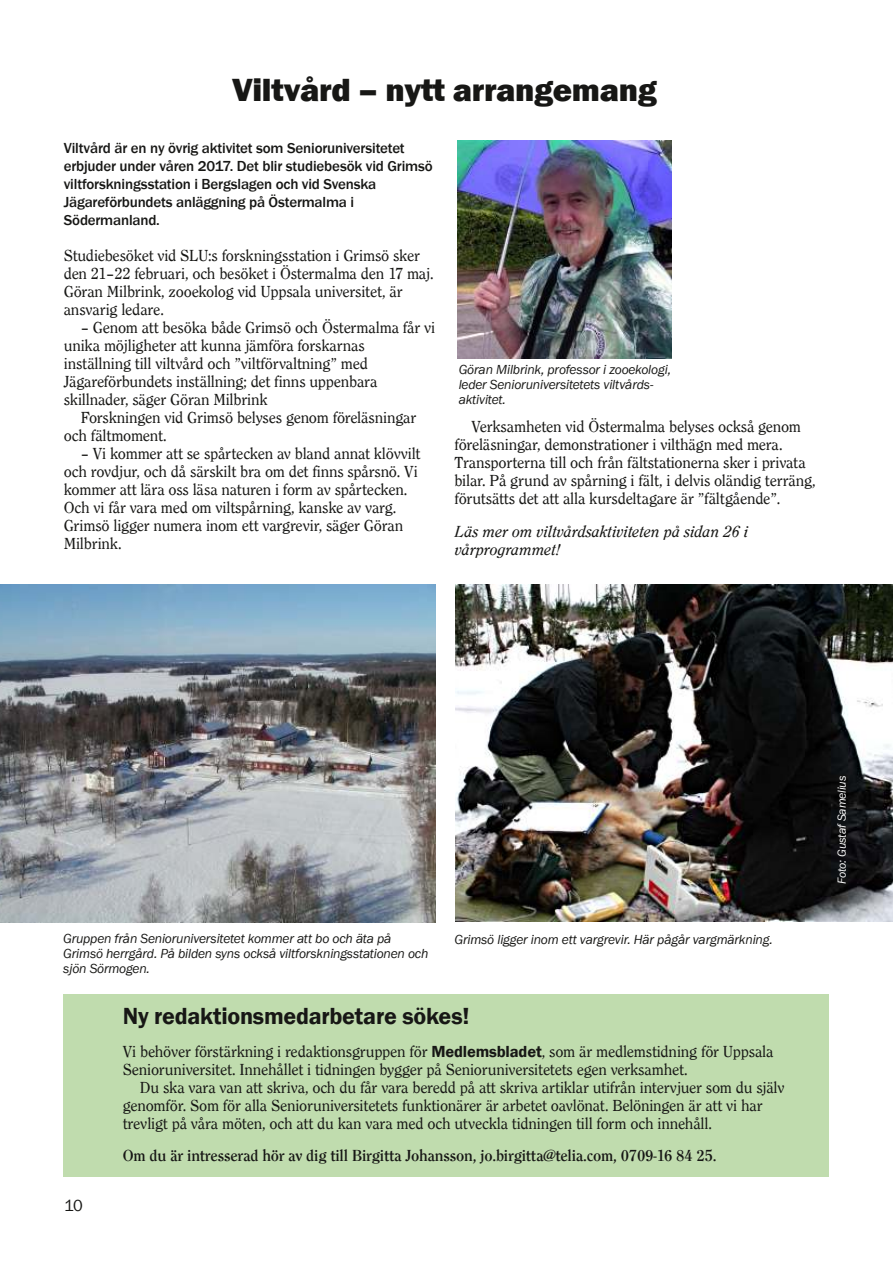
<style>
.page{position:relative;width:893px;height:1263px;background:#fff}
.page>*{position:absolute;margin:0;border:0;box-sizing:border-box;transform-origin:0 0}
.t1{font:800 33px "Franklin Gothic Pro";letter-spacing:-.01em;color:#171715}
.t2{font:600 24px "Franklin Gothic Pro";letter-spacing:-.01em;color:#171715}
.t3{font:16.5px/18px "Clearface Pro";letter-spacing:-.01em;color:#171715}
.t4{font:700 16.5px "Clearface Pro";letter-spacing:-.01em;color:#171715}
.t5{font:italic 16.5px/18px "Clearface Pro";letter-spacing:-.01em;color:#171715}
.t6{font:16.5px "Franklin Gothic Pro";color:#171715}
.t7{font:500 15px/18px "Franklin Gothic Pro";letter-spacing:-.01em;color:#171715}
.t8{font:italic 13.5px/15px "Franklin Gothic Pro";letter-spacing:-.015em;color:#171715}
.t9{font:italic 12px "Franklin Gothic Pro";letter-spacing:-.015em;color:#fff}
.s1{font-family:"Franklin Gothic Pro";font-weight:600}
</style>
<div class="page">
<img style="left:0;top:585px;width:436px;height:337px">
<img style="left:458px;top:140px;width:214px;height:218px">
<img style="left:456px;top:585px;width:437px;height:337px">
<div style="left:63px;top:993px;width:766px;height:183px;background:#c0dcae"></div>
<h1 class="t1" style="left:232px;top:76px;width:426px">Viltvård – nytt arrangemang</h1>
<p class="t7" style="left:64px;top:140px;width:370px">Viltvård är en ny övrig aktivitet som Senioruniversitetet erbjuder under våren 2017. Det blir studiebesök vid Grimsö viltforskningsstation i Bergslagen och vid Svenska Jägareförbundets anläggning på Östermalma i Södermanland.</p>
<p class="t3" style="left:64px;top:246px;width:371px">Studiebesöket vid SLU:s forskningsstation i Grimsö sker den 21–22 februari, och besöket i Östermalma den 17 maj.<br>Göran Milbrink, zooekolog vid Uppsala universitet, är ansvarig ledare.</p>
<p class="t3" style="left:64px;top:318px;width:373px;text-indent:17px">– Genom att besöka både Grimsö och Östermalma får vi unika möjligheter att kunna jämföra forskarnas inställning till viltvård och ”viltförvaltning” med Jägareförbundets inställning; det finns uppenbara skillnader, säger Göran Milbrink</p>
<p class="t3" style="left:64px;top:408px;width:354px;text-indent:17px">Forskningen vid Grimsö belyses genom föreläsningar och fältmoment.</p>
<p class="t3" style="left:64px;top:444px;width:358px;text-indent:17px">– Vi kommer att se spårtecken av bland annat klövvilt och rovdjur, och då särskilt bra om det finns spårsnö. Vi kommer att lära oss läsa naturen i form av spårtecken.<br>Och vi får vara med om viltspårning, kanske av varg.<br>Grimsö ligger numera inom ett vargrevir, säger Göran Milbrink.</p>
<p class="t8" style="left:459px;top:363px;width:214px">Göran Milbrink, professor i zooekologi, leder Senioruniversitetets viltvårds&shy;aktivitet.</p>
<p class="t3" style="left:454px;top:417px;width:363px;text-indent:17px">Verksamheten vid Östermalma belyses också genom föreläsningar, demonstrationer i vilthägn med mera.<br>Transporterna till och från fältstationerna sker i privata bilar. På grund av spårning i fält, i delvis oländig terräng, förutsätts det att alla kursdeltagare är ”fältgående”.</p>
<p class="t5" style="left:454px;top:522px;width:295px">Läs mer om viltvårdsaktiviteten på sidan 26 i vårprogrammet!</p>
<p class="t8" style="left:63px;top:932px;width:367px">Gruppen från Senioruniversitetet kommer att bo och äta på<br>Grimsö herrgård. På bilden syns också viltforskningsstationen och sjön Sörmogen.</p>
<p class="t8" style="left:454px;top:933px;width:320px">Grimsö ligger inom ett vargrevir. Här pågår vargmärkning.</p>
<p class="t6" style="left:64px;top:1196px;width:20px">10</p>
<h2 class="t2" style="left:123px;top:1006px;width:348px">Ny redaktionsmedarbetare sökes!</h2>
<p class="t3" style="left:123px;top:1042px;width:652px">Vi behöver förstärkning i redaktionsgruppen för <span class="s1">Medlemsbladet</span>, som är medlemstidning för Uppsala<br>Senioruniversitet. Innehållet i tidningen bygger på Senioruniversitetets egen verksamhet.</p>
<p class="t3" style="left:123px;top:1078px;width:663px;text-indent:17px">Du ska vara van att skriva, och du får vara beredd på att skriva artiklar utifrån intervjuer som du själv genomför. Som för alla Senioruniversitetets funktionärer är arbetet oavlönat. Belöningen är att vi har trevligt på våra möten, och att du kan vara med och utveckla tidningen till form och innehåll.</p>
<p class="t4" style="left:123px;top:1145px;width:595px">Om du är intresserad hör av dig till Birgitta Johansson, jo.birgitta@telia.com, 0709-16 84 25.</p>
<p class="t9" style="left:837px;top:884px;width:110px;rotate:-90deg">Foto: Gustaf Samelius</p>
</div>
